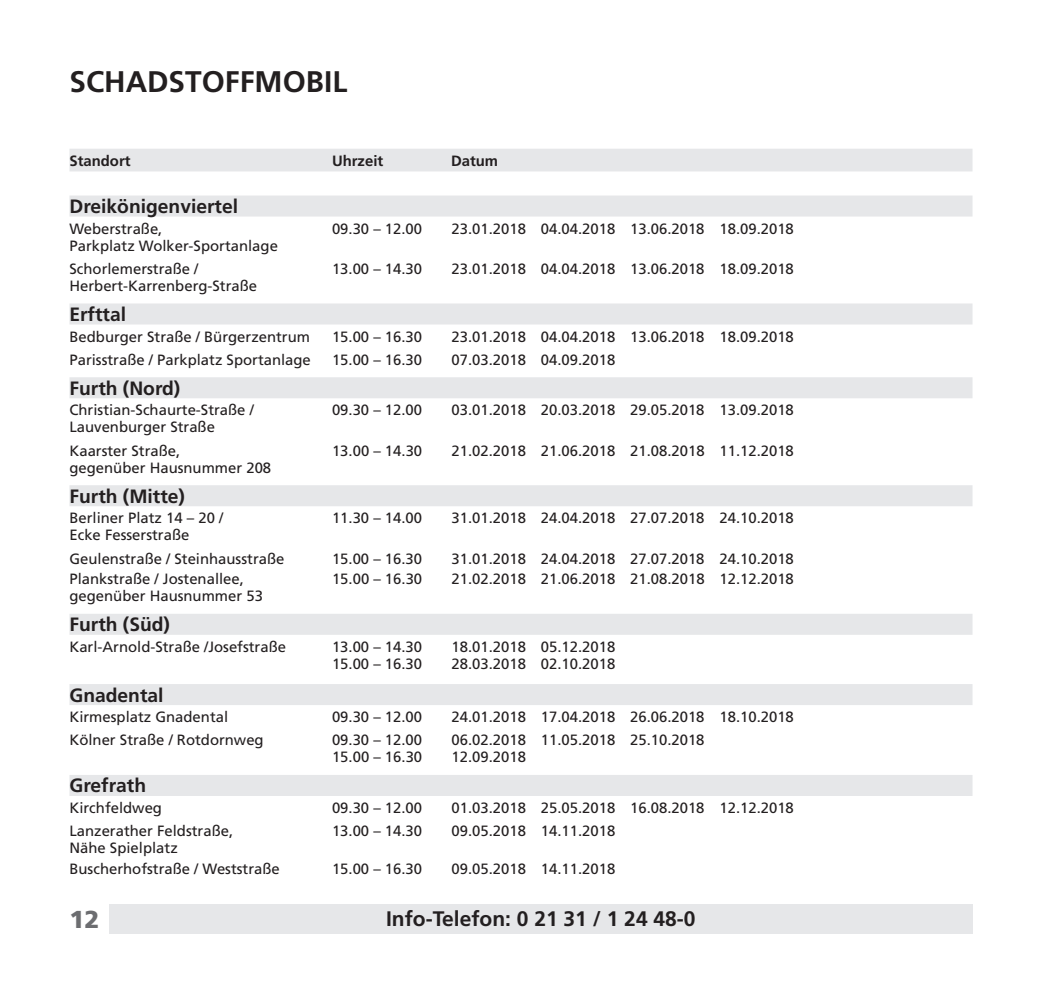
<style>
.page{position:relative;width:1042px;height:993px;background:#fff}
.page>*{position:absolute;margin:0;border:0;box-sizing:border-box;transform-origin:0 0}
.t1{font:700 29.75px "Frutiger";color:#231f20}
.t2{font:900 24.5px "Frutiger";color:#6c6d70}
.t3{font:700 21px "Frutiger";color:#231f20}
.t4{font:700 19.25px "Frutiger";color:#231f20}
.t5{font:14.88px/23.1px "Frutiger";color:#231f20}
.t6{font:700 14.88px "Frutiger";color:#231f20}
</style>
<div class="page">
<div style="left:109px;top:903px;width:863px;height:30px;background:#e6e7e9"></div>
<div style="left:69px;top:195px;width:903px;height:21px;background:#e6e7e9"></div>
<div style="left:69px;top:303px;width:903px;height:21px;background:#e6e7e9"></div>
<div style="left:69px;top:377px;width:903px;height:21px;background:#e6e7e9"></div>
<div style="left:69px;top:485px;width:903px;height:21px;background:#e6e7e9"></div>
<div style="left:69px;top:613px;width:903px;height:21px;background:#e6e7e9"></div>
<div style="left:69px;top:683px;width:903px;height:21px;background:#e6e7e9"></div>
<div style="left:69px;top:774px;width:903px;height:21px;background:#e6e7e9"></div>
<div style="left:69px;top:149px;width:903px;height:22px;background:#e6e7e9"></div>
<h1 class="t1" style="left:69px;top:64px;width:279px">SCHADSTOFFMOBIL</h1>
<p class="t6" style="left:69px;top:152px;width:63px">Standort</p>
<p class="t6" style="left:332px;top:152px;width:53px">Uhrzeit</p>
<p class="t6" style="left:451px;top:152px;width:49px">Datum</p>
<p class="t4" style="left:69px;top:195px;width:170px">Dreikönigenviertel</p>
<p class="t5" style="left:69px;top:217px;width:94px">Weberstraße,</p>
<p class="t5" style="left:332px;top:217px;width:92px">09.30 – 12.00</p>
<p class="t5" style="left:451px;top:217px;width:344px">23.01.2018 04.04.2018 13.06.2018 18.09.2018</p>
<p class="t5" style="left:69px;top:234px;width:210px">Parkplatz Wolker-Sportanlage<br>Schorlemerstraße /</p>
<p class="t5" style="left:332px;top:257px;width:92px">13.00 – 14.30</p>
<p class="t5" style="left:451px;top:257px;width:344px">23.01.2018 04.04.2018 13.06.2018 18.09.2018</p>
<p class="t5" style="left:69px;top:274px;width:189px">Herbert-Karrenberg-Straße</p>
<p class="t4" style="left:69px;top:303px;width:58px">Erfttal</p>
<p class="t5" style="left:69px;top:325px;width:242px">Bedburger Straße / Bürgerzentrum</p>
<p class="t5" style="left:332px;top:325px;width:92px">15.00 – 16.30</p>
<p class="t5" style="left:451px;top:325px;width:344px">23.01.2018 04.04.2018 13.06.2018 18.09.2018</p>
<p class="t5" style="left:69px;top:348px;width:243px">Parisstraße / Parkplatz Sportanlage</p>
<p class="t5" style="left:332px;top:348px;width:92px">15.00 – 16.30</p>
<p class="t5" style="left:451px;top:348px;width:165px">07.03.2018 04.09.2018</p>
<p class="t4" style="left:69px;top:376px;width:112px">Furth (Nord)</p>
<p class="t5" style="left:69px;top:398px;width:186px">Christian-Schaurte-Straße /</p>
<p class="t5" style="left:332px;top:398px;width:92px">09.30 – 12.00</p>
<p class="t5" style="left:451px;top:398px;width:344px">03.01.2018 20.03.2018 29.05.2018 13.09.2018</p>
<p class="t5" style="left:69px;top:415px;width:147px">Lauvenburger Straße<br>Kaarster Straße,</p>
<p class="t5" style="left:332px;top:439px;width:92px">13.00 – 14.30</p>
<p class="t5" style="left:451px;top:439px;width:344px">21.02.2018 21.06.2018 21.08.2018 11.12.2018</p>
<p class="t5" style="left:69px;top:456px;width:203px">gegenüber Hausnummer 208</p>
<p class="t4" style="left:69px;top:484px;width:117px">Furth (Mitte)</p>
<p class="t5" style="left:69px;top:506px;width:155px">Berliner Platz 14 – 20 /</p>
<p class="t5" style="left:332px;top:506px;width:92px">11.30 – 14.00</p>
<p class="t5" style="left:451px;top:506px;width:344px">31.01.2018 24.04.2018 27.07.2018 24.10.2018</p>
<p class="t5" style="left:69px;top:523px;width:216px">Ecke Fesserstraße<br>Geulenstraße / Steinhausstraße</p>
<p class="t5" style="left:332px;top:546px;width:92px">15.00 – 16.30</p>
<p class="t5" style="left:451px;top:546px;width:344px">31.01.2018 24.04.2018 27.07.2018 24.10.2018</p>
<p class="t5" style="left:69px;top:567px;width:176px">Plankstraße / Jostenallee,</p>
<p class="t5" style="left:332px;top:567px;width:92px">15.00 – 16.30</p>
<p class="t5" style="left:451px;top:567px;width:344px">21.02.2018 21.06.2018 21.08.2018 12.12.2018</p>
<p class="t5" style="left:69px;top:584px;width:195px">gegenüber Hausnummer 53</p>
<p class="t4" style="left:69px;top:613px;width:102px">Furth (Süd)</p>
<p class="t5" style="left:69px;top:635px;width:218px">Karl-Arnold-Straße /Josefstraße</p>
<p class="t5" style="left:332px;top:635px;width:92px">13.00 – 14.30</p>
<p class="t5" style="left:451px;top:635px;width:165px">18.01.2018 05.12.2018</p>
<p class="t5" style="left:332px;top:652px;width:92px">15.00 – 16.30</p>
<p class="t5" style="left:451px;top:652px;width:165px">28.03.2018 02.10.2018</p>
<p class="t4" style="left:69px;top:683px;width:96px">Gnadental</p>
<p class="t5" style="left:69px;top:705px;width:160px">Kirmesplatz Gnadental</p>
<p class="t5" style="left:332px;top:705px;width:92px">09.30 – 12.00</p>
<p class="t5" style="left:451px;top:705px;width:344px">24.01.2018 17.04.2018 26.06.2018 18.10.2018</p>
<p class="t5" style="left:69px;top:728px;width:196px">Kölner Straße / Rotdornweg</p>
<p class="t5" style="left:332px;top:728px;width:92px">09.30 – 12.00</p>
<p class="t5" style="left:451px;top:728px;width:255px">06.02.2018 11.05.2018 25.10.2018</p>
<p class="t5" style="left:332px;top:745px;width:92px">15.00 – 16.30</p>
<p class="t5" style="left:451px;top:745px;width:76px">12.09.2018</p>
<p class="t4" style="left:69px;top:774px;width:78px">Grefrath</p>
<p class="t5" style="left:69px;top:796px;width:94px">Kirchfeldweg</p>
<p class="t5" style="left:332px;top:796px;width:92px">09.30 – 12.00</p>
<p class="t5" style="left:451px;top:796px;width:344px">01.03.2018 25.05.2018 16.08.2018 12.12.2018</p>
<p class="t5" style="left:69px;top:819px;width:165px">Lanzerather Feldstraße,</p>
<p class="t5" style="left:332px;top:819px;width:92px">13.00 – 14.30</p>
<p class="t5" style="left:451px;top:819px;width:165px">09.05.2018 14.11.2018</p>
<p class="t5" style="left:69px;top:837px;width:212px;line-height:20.7px">Nähe Spielplatz<br>Buscherhofstraße / Weststraße</p>
<p class="t5" style="left:332px;top:856px;width:92px">15.00 – 16.30</p>
<p class="t5" style="left:451px;top:856px;width:165px">09.05.2018 14.11.2018</p>
<h2 class="t2" style="left:69px;top:904px;width:31px">12</h2>
<h3 class="t3" style="left:386px;top:906px;width:311px">Info-Telefon: 0 21 31 / 1 24 48-0</h3>
</div>
